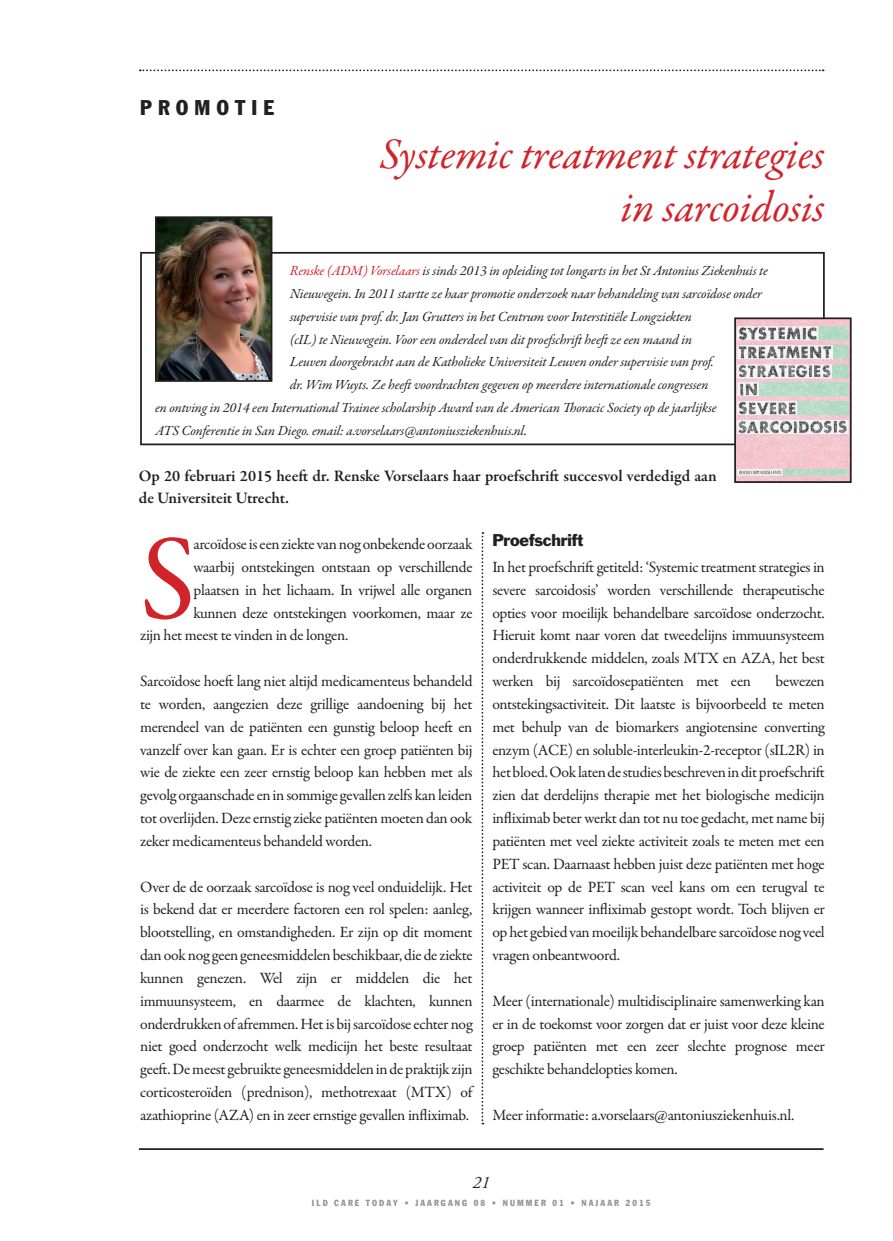
<style>
.page{position:relative;width:893px;height:1241px;background:#fff}
.page>*{position:absolute;margin:0;border:0;box-sizing:border-box;transform-origin:0 0}
.Body{font:121.45px "Garamond Premr Pro";color:#d1232a}
.Kop{font:italic 43.75px/52.5px "Garamond Premr Pro";letter-spacing:-.01em;color:#d1232a;text-align:right}
.Chapeau{font:condensed 21px "Franklin Gothic LT";letter-spacing:.3em;color:#231f20}
.t1{font:italic 17.5px "Adobe Garamond Pro";color:#231f20}
.Body-2{font:600 16.28px/22.8px "Garamond Premr Pro";color:#231f20}
.Body-3{font:15.75px/22.8px "Garamond Premr Pro";letter-spacing:-.02em;color:#231f20;text-align:justify}
.Body-4{font:15.75px "Franklin Gothic LT";letter-spacing:-.02em;color:#231f20}
.Bijschrift{font:italic 14px "Garamond Premr Pro";letter-spacing:-.01em;color:#231f20}
.t2{font:condensed 8.75px "Franklin Gothic LT";letter-spacing:.24em;color:#939598}
.s1{color:#d1232a}
</style>
<div class="page">
<svg style="left:140px;top:69px;width:684px;height:2px"></svg>
<hr style="left:139px;top:1147px;width:684px;height:2px;background:#231f20">
<div style="left:140px;top:252px;width:685px;height:193px;border:2px solid #231f20"></div>
<img style="left:158px;top:219px;width:111px;height:160px">
<div style="left:155px;top:216px;width:117px;height:166px;border:2px solid #231f20"></div>
<img style="left:737px;top:320px;width:112px;height:160px">
<div style="left:734px;top:317px;width:118px;height:166px;border:2px solid #231f20"></div>
<svg style="left:482px;top:532px;width:1px;height:592px"></svg>
<p class="Chapeau" style="left:140px;top:95px;width:135px">PROMOTIE</p>
<p class="Kop" style="left:379px;top:130px;width:447px">Systemic treatment strategies in sarcoidosis</p>
<p class="Bijschrift" style="left:290px;top:262px;width:480px"><span class="s1">Renske (ADM) Vorselaars</span> is sinds 2013 in opleiding tot longarts in het St Antonius Ziekenhuis te</p>
<p class="Bijschrift" style="left:290px;top:284px;width:474px">Nieuwegein. In 2011 startte ze haar promotie onderzoek naar behandeling van sarcoïdose onder</p>
<p class="Bijschrift" style="left:290px;top:307px;width:403px">supervisie van prof. dr. Jan Grutters in het Centrum voor Interstitiële Longziekten</p>
<p class="Bijschrift" style="left:290px;top:330px;width:404px">(cIL) te Nieuwegein. Voor een onderdeel van dit proefschrift heeft ze een maand in</p>
<p class="Bijschrift" style="left:290px;top:353px;width:426px">Leuven doorgebracht aan de Katholieke Universiteit Leuven onder supervisie van prof.</p>
<p class="Bijschrift" style="left:290px;top:376px;width:420px">dr. Wim Wuyts. Ze heeft voordrachten gegeven op meerdere internationale congressen</p>
<p class="Bijschrift" style="left:155px;top:399px;width:563px">en ontving in 2014 een International Trainee scholarship Award van de American Thoracic Society op de jaarlijkse</p>
<p class="Bijschrift" style="left:155px;top:421px;width:374px">ATS Conferentie in San Diego. email: a.vorselaars@antoniusziekenhuis.nl.</p>
<p class="Body-2" style="left:139px;top:464px;width:579px">Op 20 februari 2015 heeft dr. Renske Vorselaars haar proefschrift succesvol verdedigd aan de Universiteit Utrecht.</p>
<p class="Body" style="left:140px;top:506px;width:57px">S</p>
<p class="Body-3" style="left:193px;top:533px;width:281px">arcoïdose is een ziekte van nog onbekende oorzaak</p>
<p class="Body-3" style="left:193px;top:556px;width:281px">waarbij ontstekingen ontstaan op verschillende</p>
<p class="Body-3" style="left:193px;top:578px;width:280px">plaatsen in het lichaam. In vrijwel alle organen</p>
<p class="Body-3" style="left:193px;top:601px;width:281px">kunnen deze ontstekingen voorkomen, maar ze</p>
<p class="Body-3" style="left:140px;top:624px;width:210px">zijn het meest te vinden in de longen.</p>
<p class="Body-3" style="left:140px;top:670px;width:334px">Sarcoïdose hoeft lang niet altijd medicamenteus behandeld te worden, aangezien deze grillige aandoening bij het merendeel van de patiënten een gunstig beloop heeft en vanzelf over kan gaan. Er is echter een groep patiënten bij wie de ziekte een zeer ernstig beloop kan hebben met als gevolg orgaanschade en in sommige gevallen zelfs kan leiden tot overlijden. Deze ernstig zieke patiënten moeten dan ook zeker medicamenteus behandeld worden.</p>
<p class="Body-3" style="left:140px;top:875px;width:334px">Over de de oorzaak sarcoïdose is nog veel onduidelijk. Het is bekend dat er meerdere factoren een rol spelen: aanleg, blootstelling, en omstandigheden. Er zijn op dit moment dan ook nog geen geneesmiddelen beschikbaar, die de ziekte kunnen genezen. Wel zijn er middelen die het immuunsysteem, en daarmee de klachten, kunnen onderdrukken of afremmen. Het is bij sarcoïdose echter nog niet goed onderzocht welk medicijn het beste resultaat geeft. De meest gebruikte geneesmiddelen in de praktijk zijn corticosteroïden (prednison), methotrexaat (MTX) of azathioprine (AZA) en in zeer ernstige gevallen infliximab.</p>
<p class="Body-4" style="left:492px;top:529px;width:92px">Proefschrift</p>
<p class="Body-3" style="left:492px;top:556px;width:334px">In het proefschrift getiteld: ‘Systemic treatment strategies in severe sarcoidosis’ worden verschillende therapeutische opties voor moeilijk behandelbare sarcoïdose onderzocht.<br>Hieruit komt naar voren dat tweedelijns immuunsysteem onderdrukkende middelen, zoals MTX en AZA, het best werken bij sarcoïdosepatiënten met een</p>
<p class="Body-3" style="left:492px;top:670px;width:334px;text-indent:283px">bewezen ontstekingsactiviteit. Dit laatste is bijvoorbeeld te meten met behulp van de biomarkers angiotensine converting enzym (ACE) en soluble-interleukin-2-receptor (sIL2R) in het bloed. Ook laten de studies beschreven in dit proefschrift zien dat derdelijns therapie met het biologische medicijn infliximab beter werkt dan tot nu toe gedacht, met name bij patiënten met veel ziekte activiteit zoals te meten met een PET scan. Daarnaast hebben juist deze patiënten met hoge activiteit op de PET scan veel kans om een terugval te krijgen wanneer infliximab gestopt wordt. Toch blijven er op het gebied van moeilijk behandelbare sarcoïdose nog veel vragen onbeantwoord.</p>
<p class="Body-3" style="left:492px;top:989px;width:334px">Meer (internationale) multidisciplinaire samenwerking kan er in de toekomst voor zorgen dat er juist voor deze kleine groep patiënten met een zeer slechte prognose meer geschikte behandelopties komen.</p>
<p class="Body-3" style="left:492px;top:1103px;width:304px">Meer informatie: a.vorselaars@antoniusziekenhuis.nl.</p>
<p class="t1" style="left:472px;top:1172px;width:19px">21</p>
<p class="t2" style="left:312px;top:1197px;width:340px">ILD CARE TODAY • JAARGANG 08 • NUMMER 01 • NAJAAR 2015</p>
</div>
